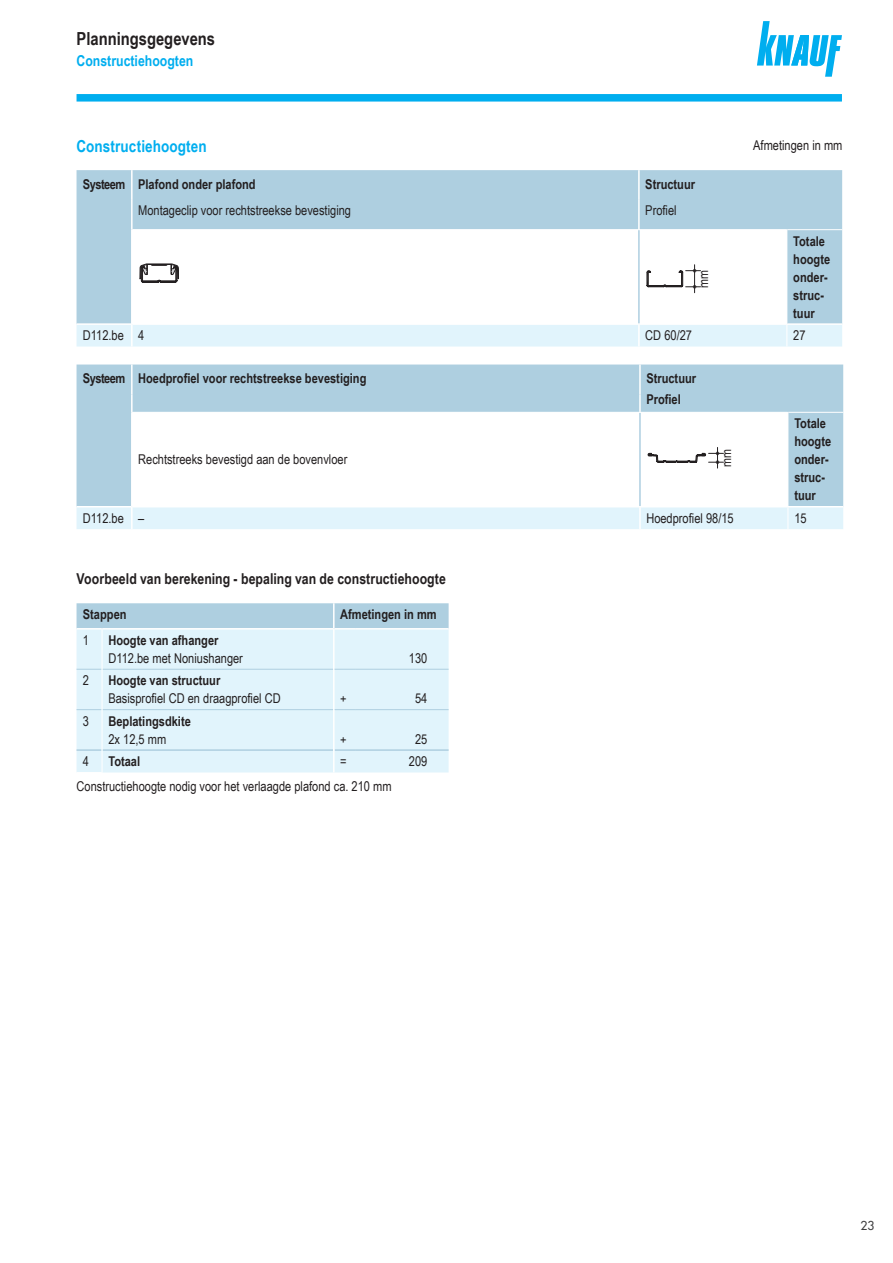
<style>
.page{position:relative;width:893px;height:1263px;background:#fff}
.page>*{position:absolute;margin:0;border:0;box-sizing:border-box;transform-origin:0 0}
.t1{font:700 18px "Arial Narrow";color:#231f20}
.t2{font:700 16.5px "Arial Narrow";letter-spacing:.005em;color:#00aeef}
.t3{font:700 15px "Arial Narrow";letter-spacing:.005em;color:#231f20}
.t4{font:700 15px "Arial Narrow";color:#00aeef}
.t5{font:13.5px "Arial Narrow";color:#231f20}
.t6{font:700 13.5px/18px "Arial Narrow";color:#231f20}
.t7{font:13.05px "Arial Narrow";color:#231f20}
.t8{font:500 12px "Futura Std";color:#3e3e3f}
</style>
<div class="page">
<div style="left:77px;top:94px;width:765px;height:8px;background:#00aeef"></div>
<svg style="left:757px;top:21px;width:85px;height:56px"></svg>
<div style="left:77px;top:170px;width:765px;height:153px;background:#aecfe0"></div>
<svg style="left:133px;top:230px;width:653px;height:93px"></svg>
<hr style="left:638px;top:170px;width:2px;height:30px;background:#fff">
<hr style="left:638px;top:200px;width:2px;height:29px;background:#fff">
<hr style="left:131px;top:170px;width:2px;height:30px;background:#fff">
<hr style="left:131px;top:200px;width:2px;height:30px;background:#fff">
<hr style="left:131px;top:230px;width:2px;height:94px;background:#fff">
<hr style="left:786px;top:229px;width:1px;height:94px;background:#fff">
<div style="left:77px;top:325px;width:765px;height:21px;background:#e1f4fc"></div>
<hr style="left:638px;top:230px;width:2px;height:93px;background:#aecfe0">
<hr style="left:133px;top:229px;width:506px;height:1px;background:#fff">
<hr style="left:639px;top:229px;width:147px;height:1px;background:#fff">
<hr style="left:787px;top:229px;width:55px;height:1px;background:#fff">
<svg style="left:139px;top:263px;width:40px;height:20px"></svg>
<svg style="left:646px;top:265px;width:54px;height:28px"></svg>
<div style="left:77px;top:364px;width:766px;height:142px;background:#aecfe0"></div>
<svg style="left:133px;top:413px;width:655px;height:93px"></svg>
<hr style="left:639px;top:364px;width:2px;height:30px;background:#fff">
<svg style="left:639px;top:394px;width:2px;height:18px"></svg>
<hr style="left:131px;top:364px;width:2px;height:30px;background:#fff">
<svg style="left:131px;top:394px;width:2px;height:18px"></svg>
<hr style="left:131px;top:412px;width:2px;height:95px;background:#fff">
<hr style="left:788px;top:412px;width:1px;height:94px;background:#fff">
<div style="left:77px;top:507px;width:766px;height:22px;background:#e1f4fc"></div>
<hr style="left:639px;top:413px;width:2px;height:93px;background:#aecfe0">
<hr style="left:133px;top:412px;width:507px;height:1px;background:#fff">
<hr style="left:640px;top:412px;width:148px;height:1px;background:#fff">
<hr style="left:788px;top:412px;width:55px;height:1px;background:#fff">
<svg style="left:648px;top:447px;width:75px;height:21px"></svg>
<div style="left:77px;top:629px;width:372px;height:143px;background:#e1f4fc"></div>
<svg style="left:77px;top:669px;width:25px;height:1px"></svg>
<hr style="left:102px;top:669px;width:231px;height:1px;background:#aecfe0">
<svg style="left:77px;top:709px;width:25px;height:1px"></svg>
<hr style="left:102px;top:709px;width:231px;height:1px;background:#aecfe0">
<hr style="left:333px;top:629px;width:2px;height:40px;background:#fff">
<hr style="left:333px;top:669px;width:2px;height:41px;background:#fff">
<div style="left:77px;top:603px;width:372px;height:26px;background:#aecfe0"></div>
<hr style="left:355px;top:628px;width:94px;height:1px;background:#fff">
<svg style="left:335px;top:669px;width:20px;height:1px"></svg>
<hr style="left:355px;top:669px;width:94px;height:1px;background:#aecfe0">
<svg style="left:335px;top:709px;width:20px;height:1px"></svg>
<hr style="left:355px;top:709px;width:94px;height:1px;background:#aecfe0">
<hr style="left:102px;top:628px;width:1px;height:41px;background:#fff">
<hr style="left:102px;top:669px;width:1px;height:41px;background:#fff">
<hr style="left:333px;top:603px;width:2px;height:26px;background:#fff">
<hr style="left:77px;top:749px;width:25px;height:2px;background:#aecfe0">
<hr style="left:102px;top:749px;width:231px;height:2px;background:#aecfe0">
<hr style="left:335px;top:749px;width:20px;height:2px;background:#aecfe0">
<hr style="left:355px;top:749px;width:94px;height:2px;background:#aecfe0">
<hr style="left:102px;top:710px;width:1px;height:40px;background:#fff">
<svg style="left:77px;top:750px;width:26px;height:22px"></svg>
<hr style="left:333px;top:710px;width:2px;height:40px;background:#fff">
<hr style="left:333px;top:750px;width:2px;height:22px;background:#fff">
<h1 class="t1" style="left:77px;top:25px;width:140px">Planningsgegevens</h1>
<p class="t4" style="left:77px;top:49px;width:118px">Constructiehoogten</p>
<p class="t2" style="left:77px;top:134px;width:132px">Constructiehoogten</p>
<p class="t6" style="left:83px;top:174px;width:174px">Systeem Plafond onder plafond</p>
<p class="t6" style="left:645px;top:174px;width:51px">Structuur</p>
<p class="t5" style="left:138px;top:201px;width:214px">Montageclip voor rechtstreekse bevestiging</p>
<p class="t5" style="left:645px;top:201px;width:33px">Profiel</p>
<p class="t7" style="left:694px;top:288px;width:19px;rotate:-90deg">mm</p>
<p class="t5" style="left:753px;top:135px;width:91px">Afmetingen in mm</p>
<p class="t6" style="left:793px;top:231px;width:38px">Totale hoogte onder&shy;struc&shy;tuur</p>
<p class="t5" style="left:83px;top:325px;width:63px">D112.be 4</p>
<p class="t5" style="left:645px;top:325px;width:48px">CD 60/27</p>
<p class="t5" style="left:793px;top:325px;width:14px">27</p>
<p class="t6" style="left:83px;top:369px;width:285px">Systeem Hoedprofiel voor rechtstreekse bevestiging</p>
<p class="t6" style="left:646px;top:367px;width:51px;line-height:20.7px">Structuur<br>Profiel</p>
<p class="t5" style="left:138px;top:450px;width:211px">Rechtstreeks bevestigd aan de bovenvloer</p>
<p class="t7" style="left:717px;top:467px;width:19px;rotate:-90deg">mm</p>
<p class="t6" style="left:794px;top:414px;width:38px">Totale hoogte onder&shy;struc&shy;tuur</p>
<p class="t5" style="left:83px;top:508px;width:63px">D112.be –</p>
<p class="t5" style="left:646px;top:508px;width:89px">Hoedprofiel 98/15</p>
<p class="t5" style="left:794px;top:508px;width:14px">15</p>
<p class="t3" style="left:77px;top:568px;width:371px">Voorbeeld van berekening - bepaling van de constructiehoogte</p>
<p class="t6" style="left:83px;top:605px;width:45px">Stappen</p>
<p class="t6" style="left:340px;top:605px;width:98px">Afmetingen in mm</p>
<p class="t5" style="left:83px;top:630px;width:8px">1</p>
<p class="t6" style="left:108px;top:630px;width:112px">Hoogte van afhanger</p>
<p class="t5" style="left:108px;top:648px;width:136px">D112.be met Noniushanger</p>
<p class="t5" style="left:409px;top:648px;width:20px">130</p>
<p class="t5" style="left:83px;top:671px;width:8px">2</p>
<p class="t6" style="left:108px;top:671px;width:113px">Hoogte van structuur</p>
<p class="t5" style="left:108px;top:689px;width:174px">Basisprofiel CD en draagprofiel CD</p>
<p class="t5" style="left:340px;top:689px;width:8px">+</p>
<p class="t5" style="left:415px;top:689px;width:14px">54</p>
<p class="t5" style="left:83px;top:711px;width:8px">3</p>
<p class="t6" style="left:108px;top:711px;width:84px">Beplatingsdkite</p>
<p class="t5" style="left:108px;top:729px;width:59px">2x 12,5 mm</p>
<p class="t5" style="left:340px;top:729px;width:8px">+</p>
<p class="t5" style="left:415px;top:729px;width:14px">25</p>
<p class="t5" style="left:83px;top:751px;width:8px">4</p>
<p class="t6" style="left:108px;top:752px;width:33px">Totaal</p>
<p class="t5" style="left:340px;top:751px;width:8px">=</p>
<p class="t5" style="left:409px;top:751px;width:20px">209</p>
<p class="t5" style="left:77px;top:776px;width:317px">Constructiehoogte nodig voor het verlaagde plafond ca. 210 mm</p>
<p class="t8" style="left:860px;top:1218px;width:15px">23</p>
</div>
